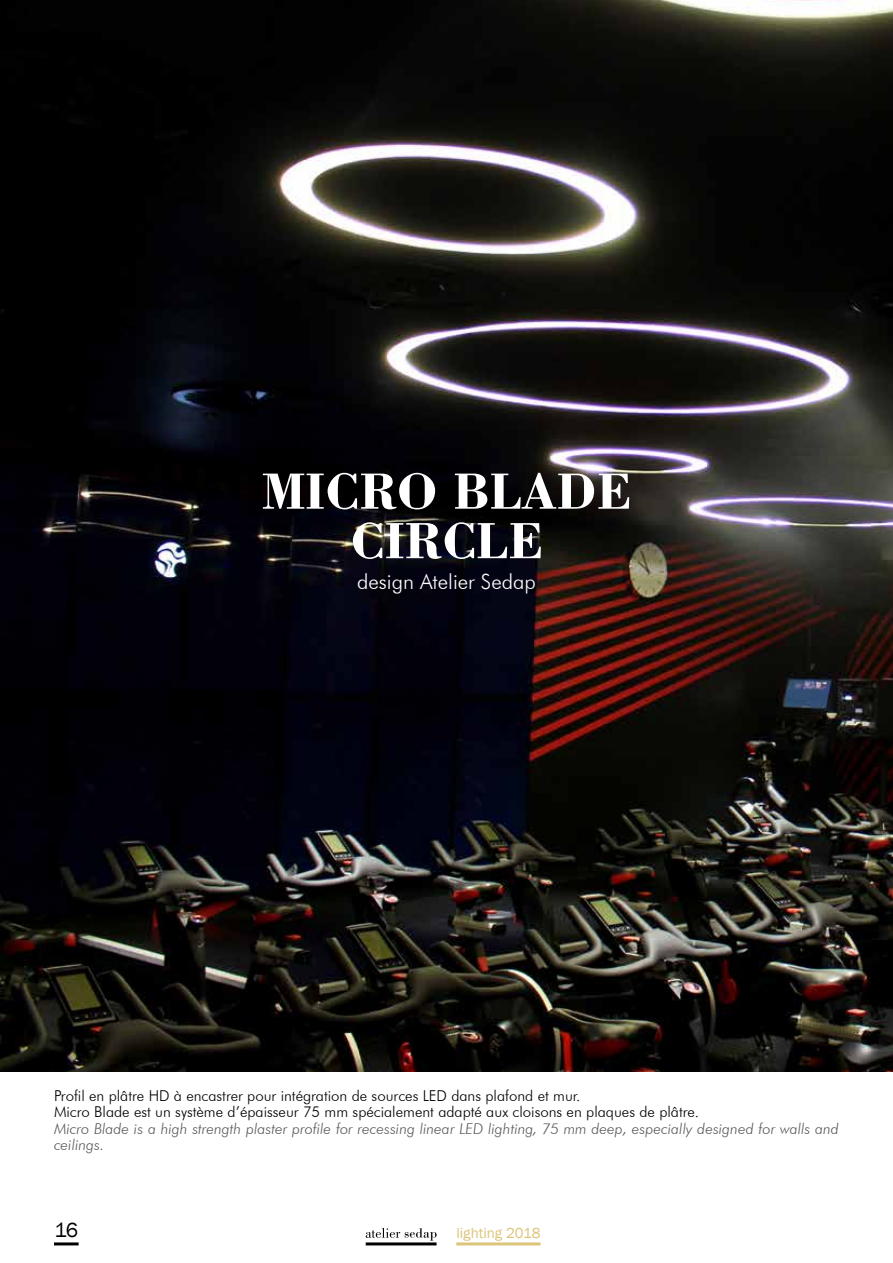
<style>
.page{position:relative;width:893px;height:1263px;background:#fff}
.page>*{position:absolute;margin:0;border:0;box-sizing:border-box;transform-origin:0 0}
.t1{font:700 52.5px/49.5px "Bodoni Std";letter-spacing:-.01em;color:#fff;text-align:center}
.t2{font:300 21px "Futura BT";color:#fff}
.t3{font:21px "Franklin Gothic";color:#000}
.t4{font:300 15px/16.2px "Futura BT";color:#000}
.t5{font:italic 300 15px/16.2px "Futura BT";color:#58585a}
.t6{font:15px "Franklin Gothic";color:#dcc478}
</style>
<div class="page">
<img style="left:0;top:0;width:872px;height:1071px">
<hr style="left:54px;top:1242px;width:25px;height:3px;background:#000">
<svg style="left:366px;top:1228px;width:71px;height:13px"></svg>
<hr style="left:456px;top:1242px;width:84px;height:3px;background:#dcc478">
<hr style="left:366px;top:1242px;width:71px;height:3px;background:#000">
<img style="left:872px;top:7px;width:21px;height:1064px">
<h1 class="t1" style="left:262px;top:465px;width:371px">MICRO BLADE<br>CIRCLE</h1>
<h2 class="t2" style="left:357px;top:569px;width:180px">design Atelier Sedap</h2>
<p class="t4" style="left:54px;top:1088px;width:647px">Profil en plâtre HD à encastrer pour intégration de sources LED dans plafond et mur.<br>Micro Blade est un système d’épaisseur 75 mm spécialement adapté aux cloisons en plaques de plâtre.</p>
<p class="t5" style="left:54px;top:1120px;width:786px">Micro Blade is a high strength plaster profile for recessing linear LED lighting, 75 mm deep, especially designed for walls and ceilings.</p>
<h2 class="t3" style="left:54px;top:1217px;width:25px">16</h2>
<p class="t6" style="left:456px;top:1224px;width:86px">lighting 2018</p>
</div>
